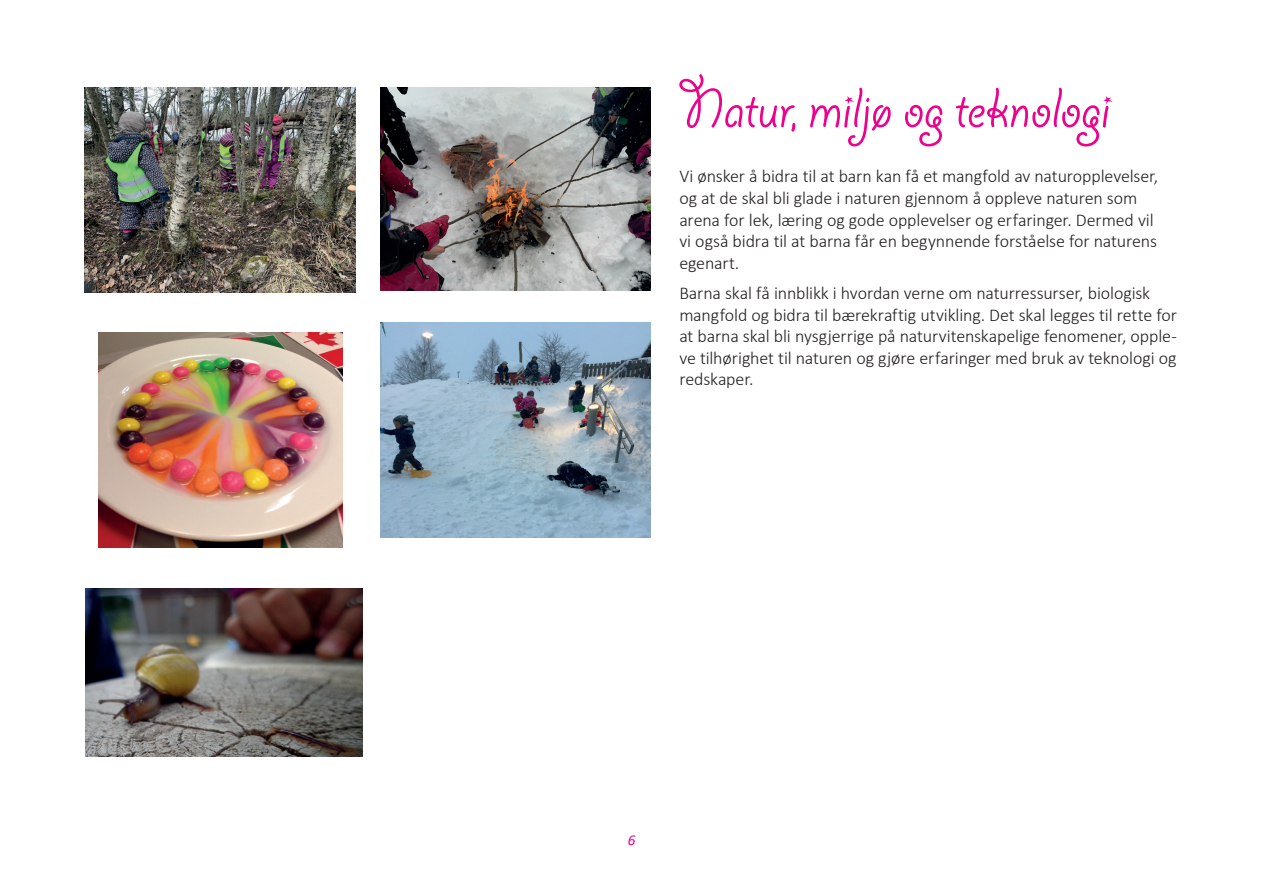
<style>
.page{position:relative;width:1263px;height:893px;background:#fff}
.page>*{position:absolute;margin:0;border:0;box-sizing:border-box;transform-origin:0 0}
.t1{font:63px "Giddyup Std";letter-spacing:-.01em;color:#ed028c}
.t2{font:300 18px/21.6px "Calibri";letter-spacing:-.01em;color:#231f20}
.t3{font:italic 15px "Calibri";color:#ed028c}
</style>
<div class="page">
<img style="left:85px;top:88px;width:271px;height:204px">
<img style="left:380px;top:88px;width:271px;height:202px">
<img style="left:380px;top:322px;width:271px;height:216px">
<img style="left:99px;top:333px;width:243px;height:215px">
<img style="left:85px;top:589px;width:277px;height:167px">
<h1 class="t1" style="left:679px;top:74px;width:433px">Natur, miljø og teknologi</h1>
<p class="t2" style="left:679px;top:165px;width:481px">Vi ønsker å bidra til at barn kan få et mangfold av naturopplevelser, og at de skal bli glade i naturen gjennom å oppleve naturen som arena for lek, læring og gode opplevelser og erfaringer. Dermed vil vi også bidra til at barna får en begynnende forståelse for naturens egenart.</p>
<p class="t2" style="left:679px;top:282px;width:499px">Barna skal få innblikk i hvordan verne om naturressurser, biologisk mangfold og bidra til bærekraftig utvikling. Det skal legges til rette for at barna skal bli nysgjerrige på naturvitenskapelige fenomener, opple&shy;ve tilhørighet til naturen og gjøre erfaringer med bruk av teknologi og redskaper.</p>
<p class="t3" style="left:628px;top:830px;width:9px">6</p>
</div>
